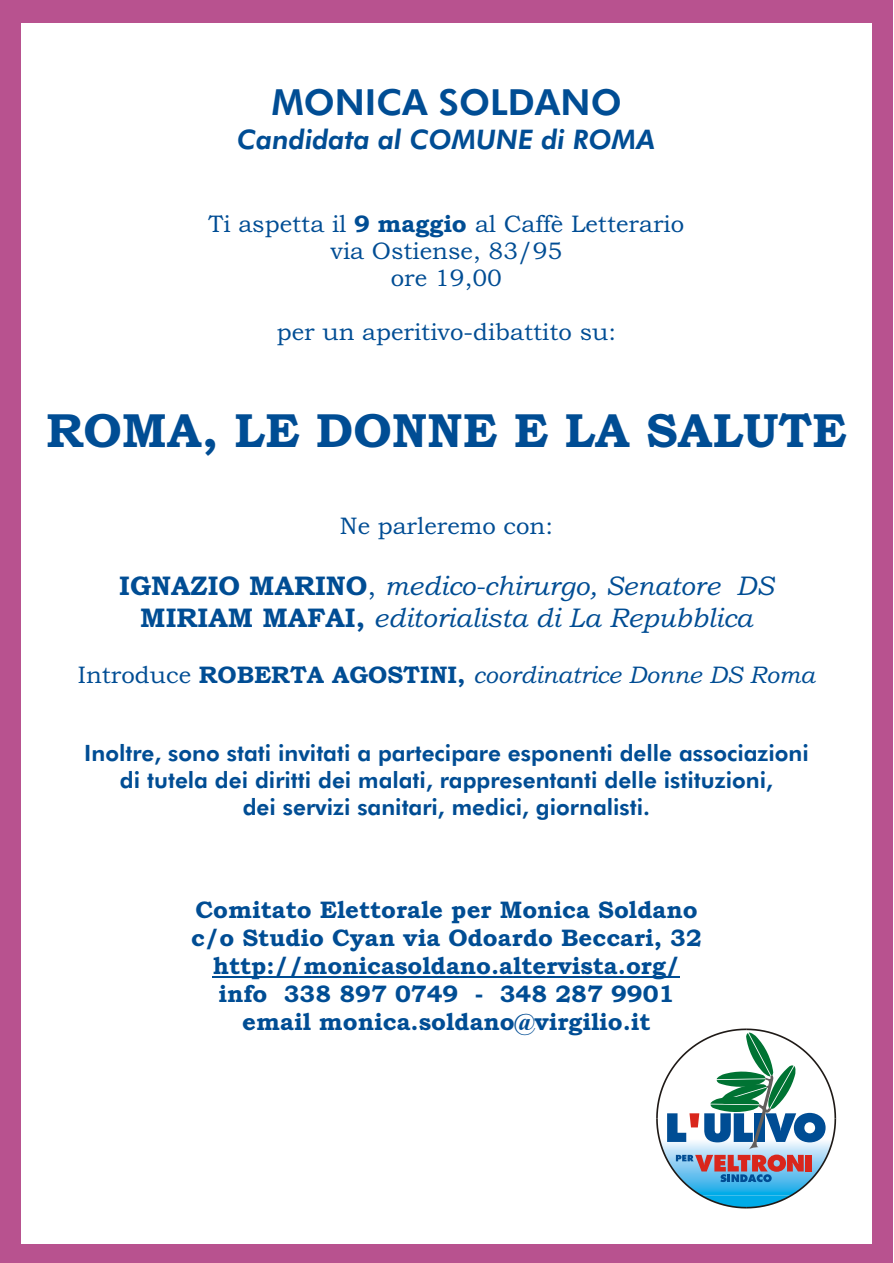
<style>
.page{position:relative;width:894px;height:1263px;background:#fff}
.page>*{position:absolute;margin:0;border:0;box-sizing:border-box;transform-origin:0 0}
.t1{font:48px "Bookman Old Style";color:#004d94}
.t2{font:36px "Futura Hv BT";color:#004d94}
.t3{font:italic 27px/31.7px "Bookman Old Style";color:#004d94;text-align:center}
.t4{font:italic 27px "Futura Hv BT";color:#004d94}
.t5{font:24px/28.2px "Bookman Old Style";color:#004d94;text-align:center}
.t6{font:22.5px/27px "Futura Hv BT";color:#004d94;text-align:center}
.s1{font-style:normal}
.s2{font-style:italic}
</style>
<div class="page">
<div style="left:0;top:0;width:893px;height:1263px;background:#b8528f"></div>
<div style="left:21px;top:24px;width:851px;height:1220px;background:#fff"></div>
<hr style="left:213px;top:976px;width:467px;height:1px;background:#004d94">
<svg style="left:656px;top:1029px;width:180px;height:180px"></svg>
<h2 class="t2" style="left:272px;top:87px;width:351px">MONICA SOLDANO</h2>
<p class="t4" style="left:237px;top:129px;width:420px">Candidata al COMUNE di ROMA</p>
<p class="t5" style="left:209px;top:213px;width:477px;line-height:27px">Ti aspetta il 9 maggio al Caffè Letterario via Ostiense, 83/95<br>ore 19,00</p>
<p class="t5" style="left:277px;top:320px;width:341px">per un aperitivo-dibattito su:</p>
<h1 class="t1" style="left:46px;top:413px;width:802px">ROMA, LE DONNE E LA SALUTE</h1>
<p class="t5" style="left:340px;top:514px;width:215px">Ne parleremo con:</p>
<p class="t3" style="left:119px;top:573px;width:656px"><span class="s1">IGNAZIO MARINO,</span> medico-chirurgo, Senatore DS<br><span class="s1">MIRIAM MAFAI,</span> editorialista di La Repubblica</p>
<p class="t5" style="left:78px;top:663px;width:739px">Introduce ROBERTA AGOSTINI, <span class="s2">coordinatrice Donne DS Roma</span></p>
<p class="t6" style="left:84px;top:741px;width:726px">Inoltre, sono stati invitati a partecipare esponenti delle associazioni di tutela dei diritti dei malati, rappresentanti delle istituzioni,<br>dei servizi sanitari, medici, giornalisti.</p>
<p class="t5" style="left:191px;top:898px;width:512px">Comitato Elettorale per Monica Soldano c/o Studio Cyan via Odoardo Beccari, 32 http://monicasoldano.altervista.org/ info 338 897 0749 - 348 287 9901 email monica.soldano@virgilio.it</p>
</div>
